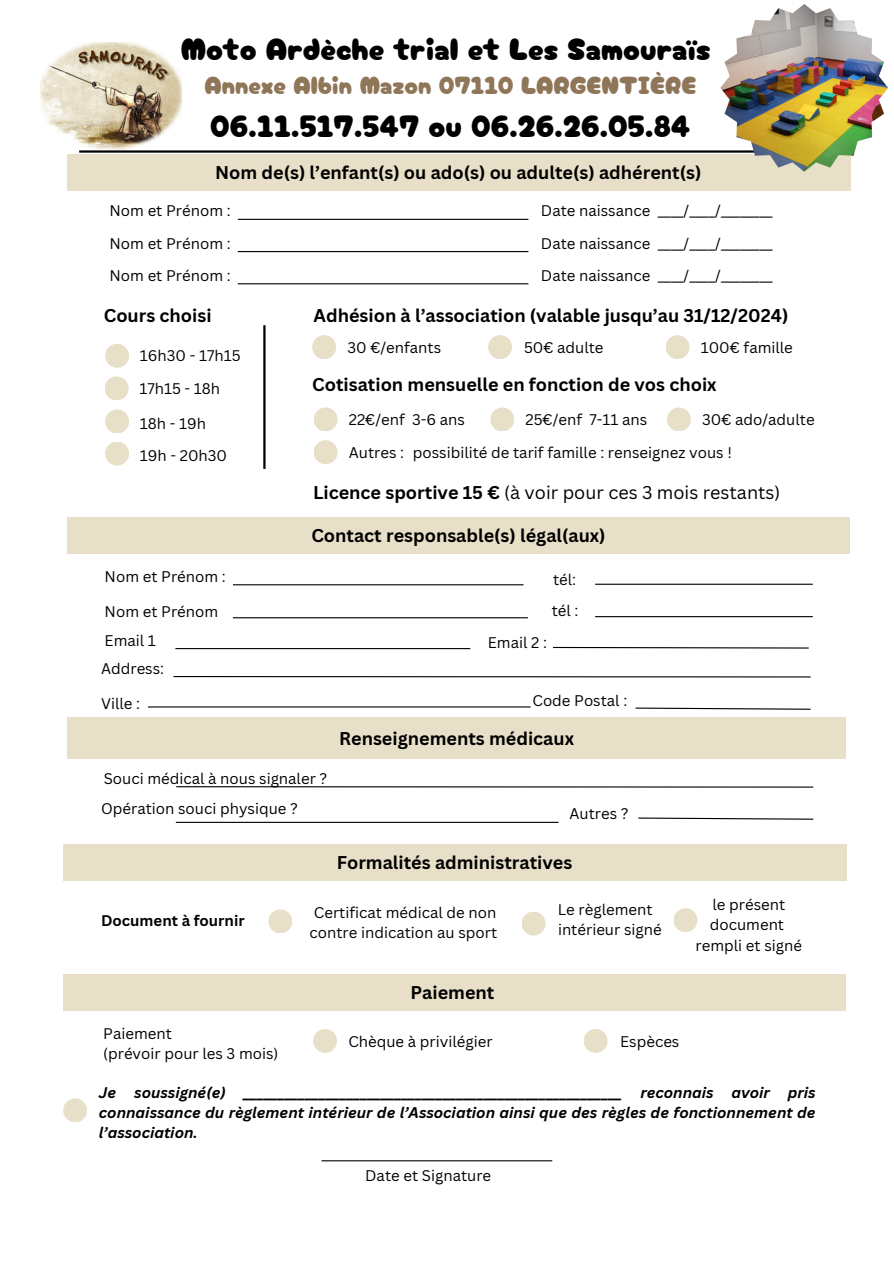
<style>
.page{position:relative;width:894px;height:1264px;background:#fff}
.page>*{position:absolute;margin:0;border:0;box-sizing:border-box;transform-origin:0 0}
.t1{font:30.75px "Cherry Bomb One";color:#000}
.t2{font:24.75px "Cherry Bomb One";color:#8f7659}
.t3{font:700 18px "Canva Sans";color:#000}
.t4{font:18px "Canva Sans";color:#000}
.t5{font:15px/20.2px "Canva Sans";color:#000}
.t6{font:italic 700 15px/20.2px "Canva Sans";color:#000;text-align:justify}
.t7{font:700 15px "Canva Sans";color:#000}
.s1{font-weight:700}
</style>
<div class="page">
<hr style="left:79px;top:150px;width:690px;height:3px;background:#000">
<hr style="left:263px;top:325px;width:2px;height:144px;background:#000">
<hr style="left:233px;top:584px;width:290px;height:1px;background:#000">
<hr style="left:233px;top:617px;width:294px;height:1px;background:#000">
<hr style="left:148px;top:706px;width:382px;height:1px;background:#000">
<hr style="left:321px;top:1160px;width:231px;height:1px;background:#000">
<svg style="left:635px;top:707px;width:176px;height:3px"></svg>
<hr style="left:595px;top:616px;width:217px;height:1px;background:#000">
<hr style="left:173px;top:676px;width:637px;height:1px;background:#000">
<div style="left:105px;top:344px;width:24px;height:24px;background:#e8dfc8;border-radius:50%"></div>
<div style="left:105px;top:409px;width:24px;height:24px;background:#e8dfc8;border-radius:50%"></div>
<div style="left:312px;top:335px;width:24px;height:24px;background:#e8dfc8;border-radius:50%"></div>
<div style="left:488px;top:335px;width:24px;height:24px;background:#e8dfc8;border-radius:50%"></div>
<div style="left:665px;top:335px;width:24px;height:24px;background:#e8dfc8;border-radius:50%"></div>
<div style="left:313px;top:407px;width:24px;height:24px;background:#e8dfc8;border-radius:50%"></div>
<div style="left:313px;top:440px;width:24px;height:24px;background:#e8dfc8;border-radius:50%"></div>
<div style="left:490px;top:407px;width:24px;height:24px;background:#e8dfc8;border-radius:50%"></div>
<div style="left:666px;top:407px;width:24px;height:24px;background:#e8dfc8;border-radius:50%"></div>
<div style="left:67px;top:517px;width:782px;height:37px;background:#e8dfc8"></div>
<div style="left:63px;top:844px;width:782px;height:37px;background:#e8dfc8"></div>
<div style="left:313px;top:1028px;width:24px;height:24px;background:#e8dfc8;border-radius:50%"></div>
<div style="left:63px;top:1098px;width:24px;height:24px;background:#e8dfc8;border-radius:50%"></div>
<div style="left:583px;top:1028px;width:24px;height:24px;background:#e8dfc8;border-radius:50%"></div>
<img style="left:41px;top:43px;width:141px;height:106px">
<hr style="left:238px;top:219px;width:290px;height:1px;background:#000">
<div style="left:67px;top:154px;width:782px;height:37px;background:#e8dfc8"></div>
<img style="left:720px;top:4px;width:167px;height:168px">
<hr style="left:238px;top:251px;width:290px;height:1px;background:#000">
<hr style="left:238px;top:283px;width:290px;height:1px;background:#000">
<div style="left:105px;top:376px;width:23px;height:24px;background:#e8dfc8;border-radius:50%"></div>
<div style="left:105px;top:441px;width:24px;height:24px;background:#e8dfc8;border-radius:50%"></div>
<div style="left:63px;top:973px;width:782px;height:37px;background:#e8dfc8"></div>
<div style="left:268px;top:909px;width:24px;height:24px;background:#e8dfc8;border-radius:50%"></div>
<div style="left:521px;top:911px;width:24px;height:24px;background:#e8dfc8;border-radius:50%"></div>
<div style="left:673px;top:908px;width:24px;height:24px;background:#e8dfc8;border-radius:50%"></div>
<div style="left:67px;top:717px;width:778px;height:42px;background:#e8dfc8"></div>
<hr style="left:176px;top:821px;width:382px;height:2px;background:#000">
<svg style="left:638px;top:817px;width:176px;height:3px"></svg>
<hr style="left:176px;top:786px;width:637px;height:1px;background:#000">
<hr style="left:175px;top:648px;width:295px;height:1px;background:#000">
<svg style="left:553px;top:646px;width:256px;height:3px"></svg>
<hr style="left:595px;top:583px;width:217px;height:2px;background:#000">
<p class="t1" style="left:181px;top:24px;width:531px">Moto Ardèche trial et Les Samouraïs</p>
<p class="t2" style="left:204px;top:65px;width:493px">Annexe Albin Mazon 07110 LARGENTIÈRE</p>
<p class="t1" style="left:210px;top:101px;width:481px">06.11.517.547 ou 06.26.26.05.84</p>
<h2 class="t3" style="left:215px;top:160px;width:487px">Nom de(s) l’enfant(s) ou ado(s) ou adulte(s) adhérent(s)</h2>
<p class="t5" style="left:109px;top:200px;width:123px">Nom et Prénom :</p>
<p class="t5" style="left:541px;top:200px;width:233px">Date naissance ____/____/________</p>
<p class="t5" style="left:109px;top:233px;width:123px">Nom et Prénom :</p>
<p class="t5" style="left:541px;top:233px;width:233px">Date naissance ____/____/________</p>
<p class="t5" style="left:109px;top:265px;width:123px">Nom et Prénom :</p>
<p class="t5" style="left:541px;top:265px;width:233px">Date naissance ____/____/________</p>
<h2 class="t3" style="left:104px;top:303px;width:109px">Cours choisi</h2>
<p class="t3" style="left:313px;top:303px;width:476px">Adhésion à l’association (valable jusqu’au 31/12/2024)</p>
<p class="t5" style="left:140px;top:345px;width:102px">16h30 - 17h15</p>
<p class="t5" style="left:347px;top:337px;width:95px">30 €/enfants</p>
<p class="t5" style="left:524px;top:337px;width:81px">50€ adulte</p>
<p class="t5" style="left:700px;top:337px;width:94px">100€ famille</p>
<h2 class="t5" style="left:139px;top:378px;width:82px">17h15 - 18h</h2>
<p class="t3" style="left:312px;top:372px;width:406px">Cotisation mensuelle en fonction de vos choix</p>
<h2 class="t5" style="left:140px;top:413px;width:68px">18h - 19h</h2>
<p class="t5" style="left:140px;top:445px;width:89px">19h - 20h30</p>
<p class="t5" style="left:349px;top:409px;width:118px">22€/enf 3-6 ans</p>
<h2 class="t5" style="left:349px;top:442px;width:57px">Autres :</h2>
<p class="t5" style="left:525px;top:409px;width:123px">25€/enf 7-11 ans</p>
<p class="t5" style="left:702px;top:409px;width:114px">30€ ado/adulte</p>
<p class="t5" style="left:412px;top:442px;width:320px">possibilité de tarif famille : renseignez vous !</p>
<p class="t4" style="left:313px;top:480px;width:468px"><span class="s1">Licence sportive 15 €</span> (à voir pour ces 3 mois restants)</p>
<p class="t3" style="left:311px;top:522px;width:296px">Contact responsable(s) légal(aux)</p>
<p class="t5" style="left:105px;top:566px;width:123px">Nom et Prénom :</p>
<p class="t5" style="left:105px;top:601px;width:115px">Nom et Prénom</p>
<p class="t5" style="left:553px;top:569px;width:25px">tél:</p>
<p class="t5" style="left:551px;top:600px;width:28px">tél :</p>
<p class="t5" style="left:105px;top:629px;width:53px">Email 1</p>
<p class="t5" style="left:487px;top:631px;width:61px">Email 2 :</p>
<p class="t5" style="left:101px;top:657px;width:65px">Address:</p>
<p class="t5" style="left:101px;top:693px;width:41px">Ville :</p>
<p class="t5" style="left:532px;top:690px;width:96px">Code Postal :</p>
<p class="t3" style="left:339px;top:725px;width:236px">Renseignements médicaux</p>
<h2 class="t5" style="left:104px;top:767px;width:225px">Souci médical à nous signaler ?</h2>
<p class="t5" style="left:101px;top:798px;width:198px">Opération souci physique ?</p>
<p class="t5" style="left:569px;top:802px;width:61px">Autres ?</p>
<p class="t7" style="left:101px;top:909px;width:145px">Document à fournir</p>
<h1 class="t3" style="left:336px;top:849px;width:237px">Formalités administratives</h1>
<h2 class="t5" style="left:309px;top:902px;width:189px">Certificat médical de non contre indication au sport</h2>
<h4 class="t5" style="left:557px;top:898px;width:96px">Le règlement</h4>
<p class="t5" style="left:558px;top:919px;width:105px">intérieur signé</p>
<p class="t3" style="left:410px;top:979px;width:85px">Paiement</p>
<p class="t5" style="left:709px;top:894px;width:77px">le présent document</p>
<p class="t5" style="left:695px;top:934px;width:108px">rempli et signé</p>
<p class="t5" style="left:103px;top:1022px;width:70px">Paiement</p>
<p class="t5" style="left:103px;top:1042px;width:176px">(prévoir pour les 3 mois)</p>
<p class="t5" style="left:348px;top:1030px;width:146px">Chèque à privilégier</p>
<h3 class="t6" style="left:99px;top:1081px;width:718px">Je soussigné(e) _______________________________________________________ reconnais avoir pris connaissance du règlement intérieur de l’Association ainsi que des règles de fonctionnement de l’association.</h3>
<h2 class="t5" style="left:620px;top:1030px;width:61px">Espèces</h2>
<p class="t5" style="left:365px;top:1165px;width:127px">Date et Signature</p>
</div>
